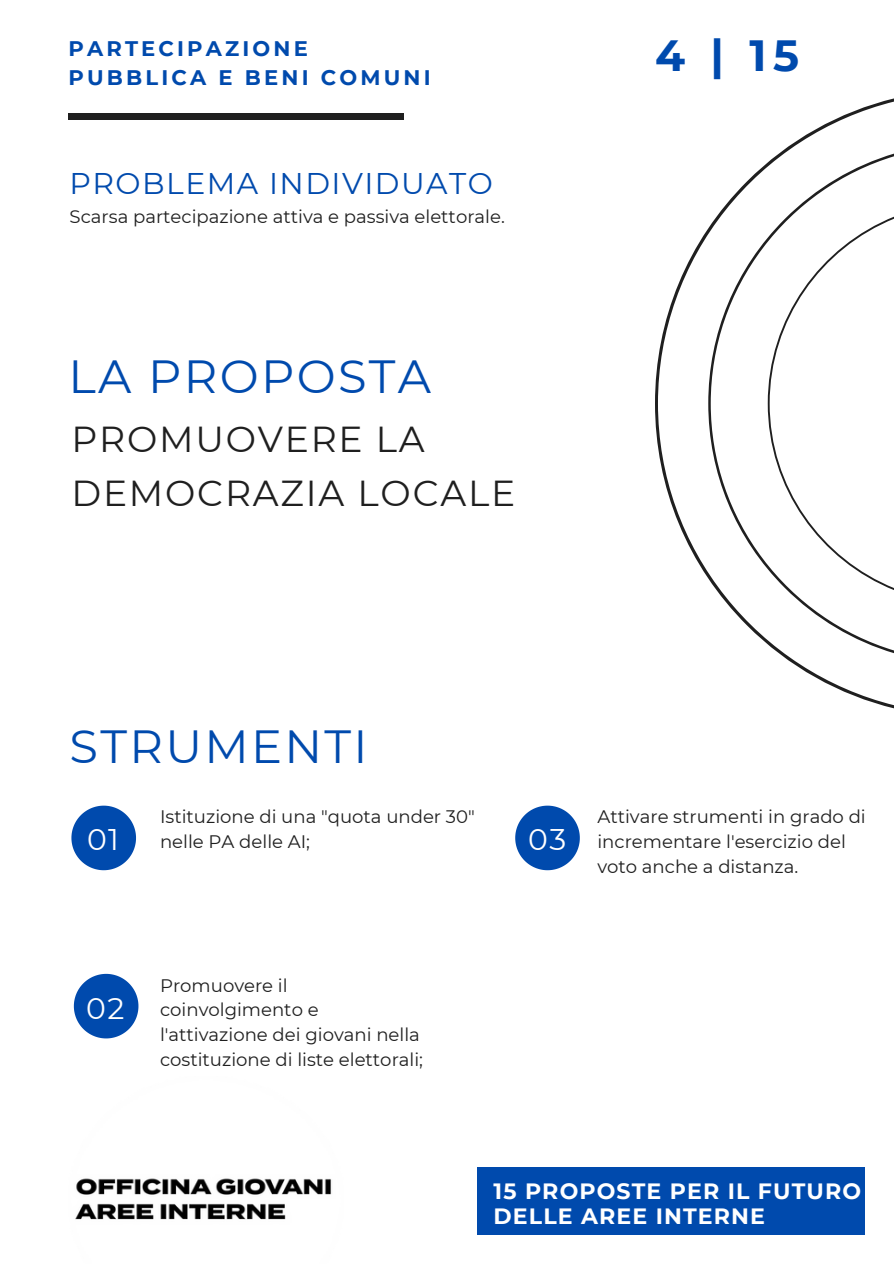
<style>
.page{position:relative;width:894px;height:1264px;background:#fff}
.page>*{position:absolute;margin:0;border:0;box-sizing:border-box;transform-origin:0 0}
.t1{font:46.35px "Montserrat";letter-spacing:.05em;color:#004aad}
.t2{font:700 43.65px "Montserrat";color:#004aad}
.t3{font:36px/54px "Montserrat";letter-spacing:.05em;color:#1f1f1f}
.t4{font:29.85px "Montserrat";letter-spacing:.05em;color:#004aad}
.t5{font:29.85px "Montserrat";color:#fff}
.t6{font:700 22.05px/24.8px "Montserrat";letter-spacing:.05em;color:#fff}
.t7{font:700 21px/29.2px "Montserrat";letter-spacing:.15em;color:#004aad}
.t8{font:18px/24.8px "Montserrat";color:#1f1f1f}
</style>
<div class="page">
<div style="left:69px;top:114px;width:335px;height:6px;background:#1f1f1f"></div>
<svg style="left:71px;top:805px;width:65px;height:65px"></svg>
<svg style="left:74px;top:973px;width:64px;height:65px"></svg>
<svg style="left:655px;top:98px;width:238px;height:610px"></svg>
<img style="left:75px;top:1178px;width:257px;height:42px">
<div style="left:476px;top:1167px;width:388px;height:67px;background:#004aad"></div>
<svg style="left:515px;top:805px;width:64px;height:65px"></svg>
<p class="t7" style="left:68px;top:34px;width:363px">PARTECIPAZIONE<br>PUBBLICA E BENI COMUNI</p>
<h3 class="t4" style="left:70px;top:165px;width:424px">PROBLEMA INDIVIDUATO</h3>
<p class="t8" style="left:70px;top:204px;width:436px">Scarsa partecipazione attiva e passiva elettorale.</p>
<h1 class="t1" style="left:68px;top:348px;width:364px">LA PROPOSTA</h1>
<h3 class="t3" style="left:71px;top:412px;width:445px">PROMUOVERE LA<br>DEMOCRAZIA LOCALE</h3>
<h2 class="t2" style="left:654px;top:28px;width:145px">4|15</h2>
<h1 class="t1" style="left:70px;top:717px;width:299px">STRUMENTI</h1>
<p class="t8" style="left:160px;top:804px;width:316px">Istituzione di una "quota under 30" nelle PA delle AI;</p>
<h3 class="t5" style="left:87px;top:821px;width:33px">01</h3>
<h3 class="t5" style="left:528px;top:821px;width:40px">03</h3>
<p class="t8" style="left:597px;top:804px;width:270px">Attivare strumenti in grado di incrementare l'esercizio del voto anche a distanza.</p>
<h3 class="t5" style="left:86px;top:989px;width:40px">02</h3>
<p class="t8" style="left:160px;top:972px;width:264px">Promuovere il coinvolgimento e l'attivazione dei giovani nella costituzione di liste elettorali;</p>
<p class="t6" style="left:493px;top:1178px;width:369px">15 PROPOSTE PER IL FUTURO<br>DELLE AREE INTERNE</p>
</div>
